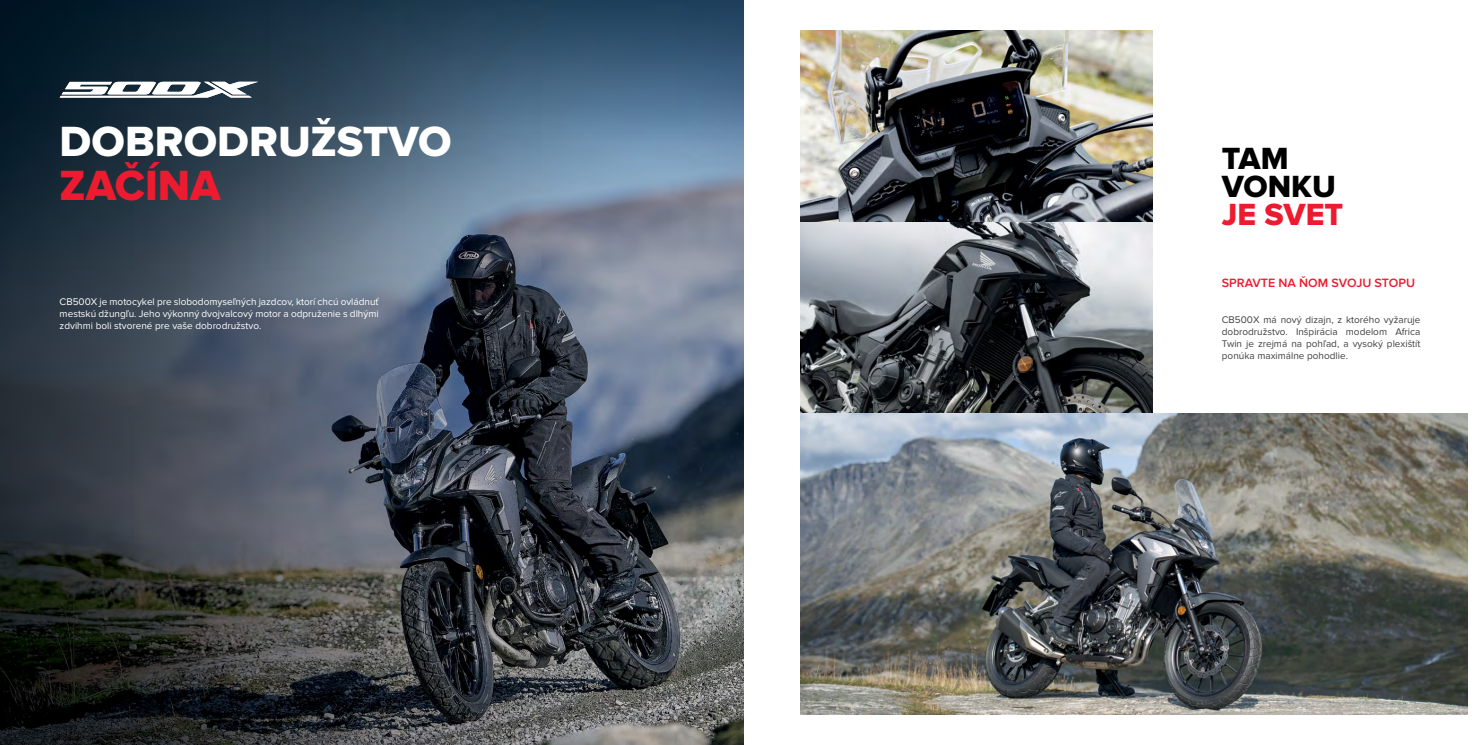
<style>
.page{position:relative;width:1482px;height:745px;background:#fff}
.page>*{position:absolute;margin:0;border:0;box-sizing:border-box;transform-origin:0 0}
.t1{font:800 43.75px "Proxima Nova";color:#fff}
.t2{font:800 43.75px "Proxima Nova";color:#ed1b2f}
.t3{font:800 31.75px/28.2px "Proxima Nova";color:#000}
.t4{font:800 31.75px "Proxima Nova";color:#ed1b2f}
.t5{font:600 12.5px "Proxima Nova";color:#ed1b2f}
.t6{font:10px/12px "Proxima Nova";color:#fff;text-align:justify}
.t7{font:10px/12px "Proxima Nova";color:#414042;text-align:justify}
</style>
<div class="page">
<img style="left:0;top:0;width:743px;height:744px">
<svg style="left:60px;top:82px;width:198px;height:16px"></svg>
<img style="left:800px;top:30px;width:352px;height:383px">
<img style="left:800px;top:413px;width:666px;height:301px">
<h1 class="t1" style="left:60px;top:116px;width:393px">DOBRODRUŽSTVO</h1>
<h1 class="t2" style="left:60px;top:160px;width:163px">ZAČÍNA</h1>
<p class="t6" style="left:60px;top:295px;width:320px">CB500X je motocykel pre slobodomyseľných jazdcov, ktorí chcú ovládnuť mestskú džungľu. Jeho výkonný dvojvalcový motor a odpruženie s dlhými zdvihmi boli stvorené pre vaše dobrodružstvo.</p>
<h2 class="t3" style="left:1221px;top:145px;width:115px">TAM<br>VONKU</h2>
<h2 class="t4" style="left:1221px;top:196px;width:123px">JE SVET</h2>
<p class="t5" style="left:1221px;top:275px;width:195px">SPRAVTE NA ŇOM SVOJU STOPU</p>
<p class="t7" style="left:1221px;top:313px;width:200px">CB500X má nový dizajn, z ktorého vyžaruje dobrodružstvo. Inšpirácia modelom Africa Twin je zrejmá na pohľad, a vysoký plexištít ponúka maximálne pohodlie.</p>
</div>
